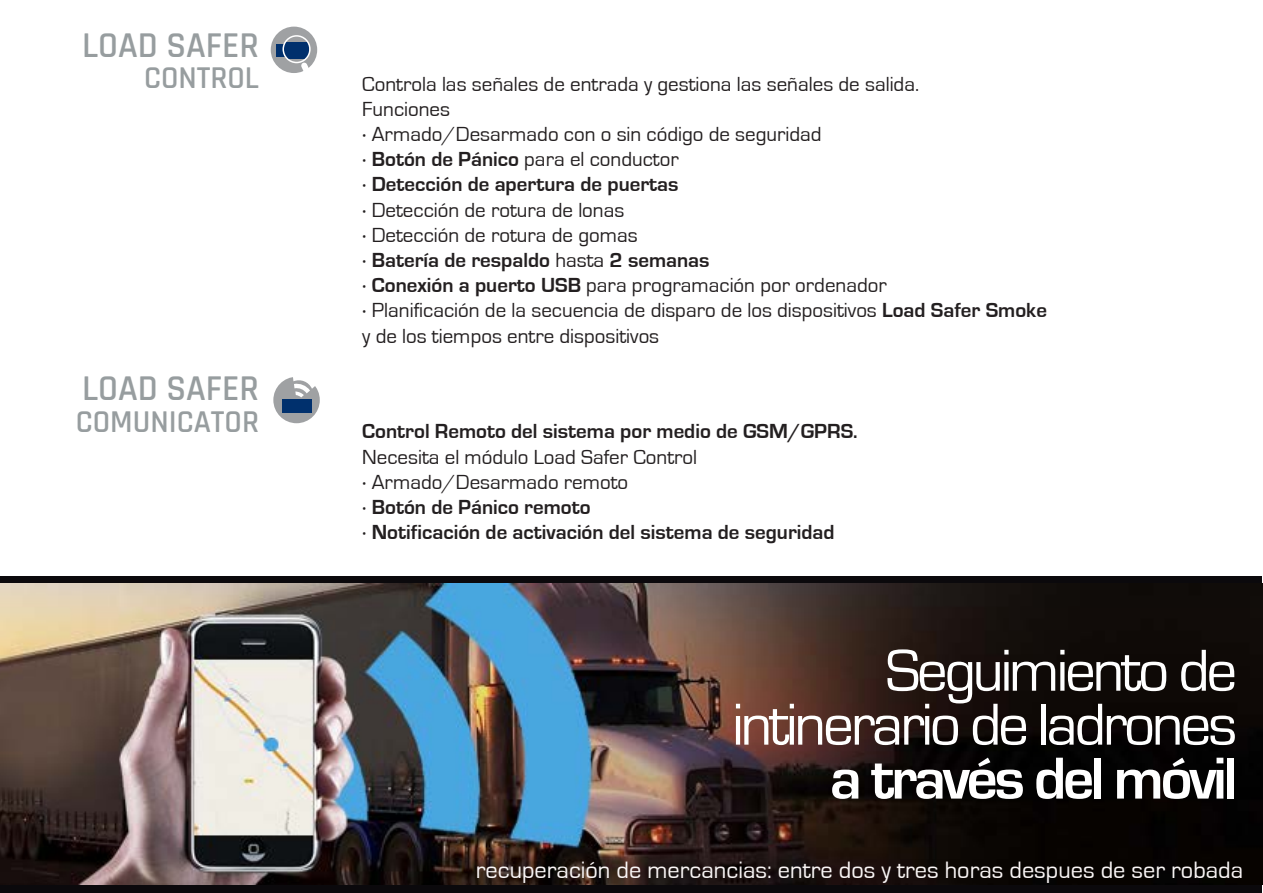
<style>
.page{position:relative;width:1263px;height:893px;background:#fff}
.page>*{position:absolute;margin:0;border:0;box-sizing:border-box;transform-origin:0 0}
.t1{font:61.35px/54px "Eurostile";letter-spacing:-.05em;color:#fff;text-align:right}
.t2{font:700 61.35px "Eurostile";letter-spacing:-.05em;color:#fff}
.t3{font:600 36px "Rajdhani";color:#979d9f}
.t4{font:600 31.5px "Rajdhani";color:#979d9f}
.t5{font:24.45px "Eurostile";color:#faf6f6}
.t6{font:21px/25.2px "Eurostile";color:#231f20}
.t7{font:700 21px/25.2px "Eurostile";color:#231f20}
.s1{font-family:"Myriad Pro"}
.s2{font-weight:700}
.s3{font-weight:400}
.s4{font-family:"Myriad Pro";font-weight:400}
</style>
<div class="page">
<div style="left:1px;top:576px;width:1261px;height:316px;background:#0b090c"></div>
<img style="left:0;top:583px;width:1263px;height:302px">
<div style="left:273px;top:377px;width:47px;height:46px;background:#9fa1a3;border-radius:50%"></div>
<div style="left:282px;top:399px;width:29px;height:14px;background:#00306d"></div>
<svg style="left:293px;top:377px;width:23px;height:20px"></svg>
<div style="left:271px;top:27px;width:46px;height:46px;background:#9fa1a3;border-radius:50%"></div>
<div style="left:277px;top:44px;width:25px;height:12px;background:#00306d"></div>
<div style="left:283px;top:42px;width:25px;height:16px;background:#00306d"></div>
<div style="left:282px;top:35px;width:29px;height:28px;border:2px solid #fff;border-radius:50%"></div>
<svg style="left:283px;top:44px;width:29px;height:29px"></svg>
<h2 class="t3" style="left:82px;top:24px;width:178px">LOAD SAFER</h2>
<h3 class="t4" style="left:144px;top:59px;width:117px">CONTROL</h3>
<p class="t6" style="left:362px;top:71px;width:686px">Controla las señales de entrada y gestiona las señales de salida.<br>Funciones<br><span class="s1">·</span> Armado/Desarmado con o sin código de seguridad<br><span class="s1">·</span> <span class="s2">Botón de Pánico</span> para el conductor<br><span class="s1">·</span> <span class="s2">Detección de apertura de puertas<br></span><span class="s1">·</span> Detección de rotura de lonas<br><span class="s1">·</span> Detección de rotura de gomas<br><span class="s1">·</span> <span class="s2">Batería de respaldo</span> hasta <span class="s2">2 semanas<br></span><span class="s1">·</span> <span class="s2">Conexión a puerto USB</span> para programación por ordenador<br><span class="s1">·</span> Planificación de la secuencia de disparo de los dispositivos <span class="s2">Load Safer Smoke </span>y de los tiempos entre dispositivos</p>
<h2 class="t3" style="left:82px;top:367px;width:178px">LOAD SAFER</h2>
<h3 class="t4" style="left:76px;top:403px;width:185px">COMUNICATOR</h3>
<p class="t7" style="left:362px;top:419px;width:497px">Control Remoto del sistema por medio de GSM/GPRS.</p>
<p class="t7" style="left:362px;top:444px;width:474px"><span class="s3">Necesita el módulo Load Safer Control<br></span><span class="s4">·</span> <span class="s3">Armado/Desarmado remoto<br></span><span class="s4">·</span> Botón de Pánico remoto<br><span class="s4">·</span> Notificación de activación del sistema de seguridad</p>
<h1 class="t1" style="left:732px;top:645px;width:506px">Seguimiento de intinerario de ladrones</h1>
<h1 class="t2" style="left:830px;top:745px;width:409px">a través del móvil</h1>
<p class="t5" style="left:476px;top:857px;width:769px">recuperación de mercancias: entre dos y tres horas despues de ser robada</p>
</div>
